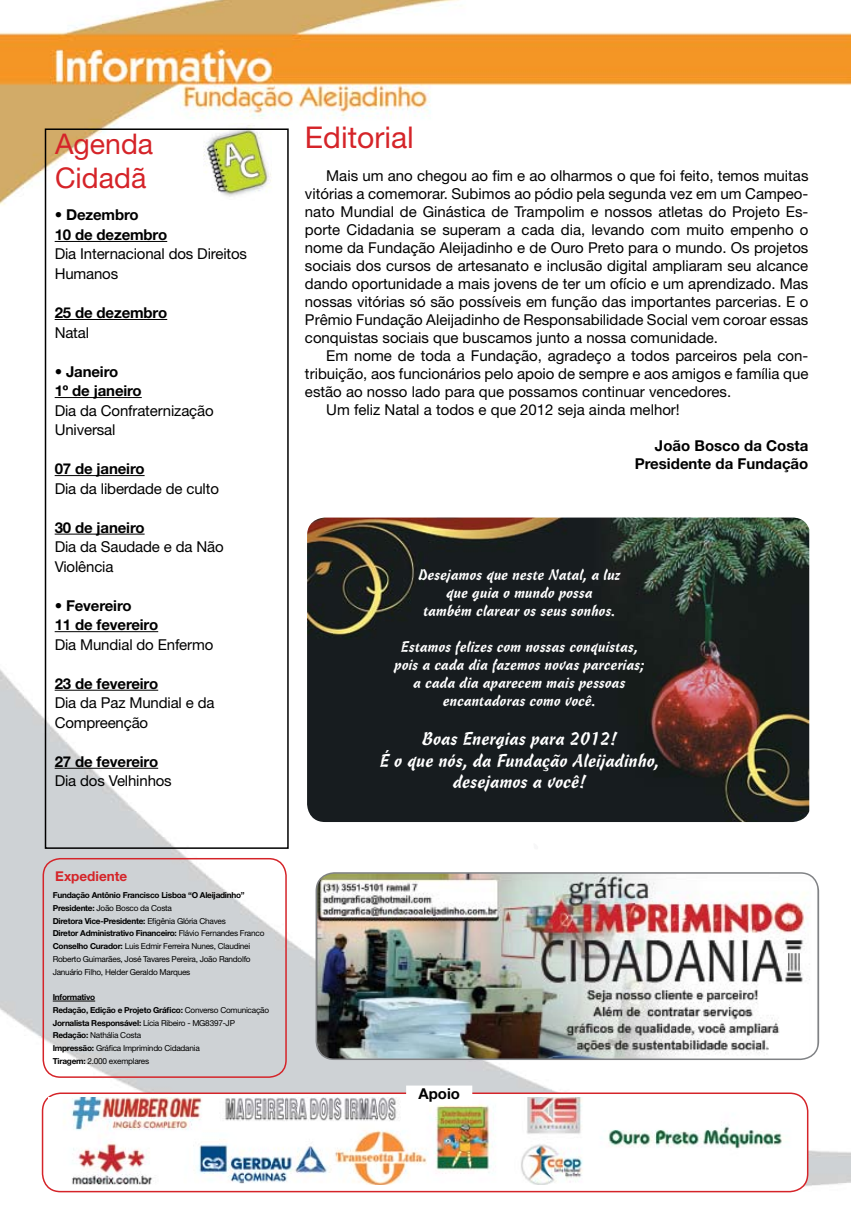
<style>
.page{position:relative;width:851px;height:1221px;background:#fff}
.page>*{position:absolute;margin:0;border:0;box-sizing:border-box;transform-origin:0 0}
.t1{font:30px "Helvetica Neue";color:#d52429}
.t2{font:28.5px "Helvetica Neue";color:#d52429}
.t3{font:18px/21.6px "Freehand 471 BT";color:#fff;text-align:center}
.t4{font:15px/18px "Helvetica Neue";color:#000}
.t5{font:15px/18px "Freehand 471 BT";color:#fff;text-align:center}
.t6{font:700 15px/19.5px "Helvetica Neue";letter-spacing:-.01em;color:#000}
.t7{font:700 13.5px "Helvetica Neue";color:#d52429}
.t8{font:8.25px/12.8px "Helvetica Neue";letter-spacing:-.03em;color:#000}
.s1{font-weight:700}
</style>
<div class="page">
<img style="left:0;top:0;width:850px;height:1193px">
<div style="left:43px;top:857px;width:244px;height:220px;border:2px solid #d52429;border-radius:17px"></div>
<svg style="left:533px;top:842px;width:7px;height:7px"></svg>
<hr style="left:53px;top:1000px;width:42px;height:1px;background:#000">
<img style="left:203px;top:123px;width:70px;height:78px">
<div style="left:43px;top:1093px;width:764px;height:98px;background:#fff;border-radius:18px"></div>
<div style="left:42px;top:1092px;width:766px;height:100px;border:2px solid #d52429;border-radius:18px"></div>
<img style="left:48px;top:1097px;width:734px;height:87px">
<div style="left:45px;top:128px;width:244px;height:720px;border:2px solid #000"></div>
<hr style="left:55px;top:241px;width:112px;height:1px;background:#000">
<hr style="left:55px;top:319px;width:112px;height:1px;background:#000">
<hr style="left:55px;top:397px;width:87px;height:1px;background:#000">
<hr style="left:55px;top:475px;width:90px;height:1px;background:#000">
<hr style="left:55px;top:533px;width:90px;height:1px;background:#000">
<hr style="left:55px;top:631px;width:103px;height:1px;background:#000">
<hr style="left:55px;top:689px;width:103px;height:1px;background:#000">
<hr style="left:55px;top:767px;width:103px;height:1px;background:#000">
<img style="left:316px;top:872px;width:502px;height:187px">
<div style="left:315px;top:872px;width:504px;height:187px;border:2px solid #808285;border-radius:18px"></div>
<div style="left:407px;top:1086px;width:64px;height:18px;background:#fff"></div>
<div style="left:406px;top:1085px;width:66px;height:20px;border:2px solid #fff"></div>
<img style="left:307px;top:517px;width:502px;height:305px">
<h2 class="t2" style="left:55px;top:127px;width:100px">Agenda</h2>
<h1 class="t1" style="left:305px;top:120px;width:110px">Editorial</h1>
<h2 class="t2" style="left:55px;top:161px;width:93px">Cidadã</h2>
<p class="t4" style="left:305px;top:166px;width:505px;text-align:justify;text-indent:21px">Mais um ano chegou ao fim e ao olharmos o que foi feito, temos muitas vitórias a comemorar. Subimos ao pódio pela segunda vez em um Campeo&shy;nato Mundial de Ginástica de Trampolim e nossos atletas do Projeto Es&shy;porte Cidadania se superam a cada dia, levando com muito empenho o nome da Fundação Aleijadinho e de Ouro Preto para o mundo. Os projetos sociais dos cursos de artesanato e inclusão digital ampliaram seu alcance dando oportunidade a mais jovens de ter um ofício e um aprendizado. Mas nossas vitórias só são possíveis em função das importantes parcerias. E o Prêmio Fundação Aleijadinho de Responsabilidade Social vem coroar essas conquistas sociais que buscamos junto a nossa comunidade.</p>
<p class="t4" style="left:326px;top:346px;width:483px">Em nome de toda a Fundação, agradeço a todos parceiros pela con-</p>
<p class="t4" style="left:305px;top:364px;width:505px">tribuição, aos funcionários pelo apoio de sempre e aos amigos e família que</p>
<p class="t4" style="left:305px;top:382px;width:427px">estão ao nosso lado para que possamos continuar vencedores.</p>
<p class="t4" style="left:326px;top:400px;width:355px">Um feliz Natal a todos e que 2012 seja ainda melhor!</p>
<p class="t6" style="left:634px;top:436px;width:175px;line-height:18px;text-align:right">João Bosco da Costa<br>Presidente da Fundação</p>
<p class="t6" style="left:55px;top:205px;width:114px">• Dezembro<br>10 de dezembro</p>
<p class="t4" style="left:55px;top:244px;width:194px;line-height:19.5px">Dia Internacional dos Direitos<br>Humanos</p>
<p class="t6" style="left:55px;top:302px;width:114px">25 de dezembro</p>
<p class="t4" style="left:55px;top:323px;width:36px">Natal</p>
<p class="t6" style="left:55px;top:361px;width:89px">• Janeiro<br>1º de janeiro</p>
<p class="t4" style="left:55px;top:400px;width:160px;line-height:19.5px">Dia da Confraternização<br>Universal</p>
<p class="t6" style="left:55px;top:458px;width:91px">07 de janeiro</p>
<p class="t4" style="left:55px;top:479px;width:166px">Dia da liberdade de culto</p>
<p class="t6" style="left:55px;top:517px;width:91px">30 de janeiro</p>
<p class="t4" style="left:55px;top:537px;width:170px;line-height:19.5px">Dia da Saudade e da Não<br>Violência</p>
<p class="t6" style="left:55px;top:595px;width:105px">• Fevereiro<br>11 de fevereiro</p>
<p class="t4" style="left:55px;top:635px;width:160px">Dia Mundial do Enfermo</p>
<p class="t6" style="left:55px;top:673px;width:105px">23 de fevereiro</p>
<p class="t4" style="left:55px;top:693px;width:161px;line-height:19.5px">Dia da Paz Mundial e da<br>Compreenção</p>
<p class="t6" style="left:55px;top:751px;width:105px">27 de fevereiro</p>
<p class="t4" style="left:55px;top:771px;width:119px">Dia dos Velhinhos</p>
<p class="t5" style="left:419px;top:565px;width:204px">Desejamos que neste Natal, a luz que guia o mundo possa<br>também clarear os seus sonhos.</p>
<p class="t5" style="left:395px;top:637px;width:251px">Estamos felizes com nossas conquistas, pois a cada dia fazemos novas parcerias; a cada dia aparecem mais pessoas encantadoras como você.</p>
<p class="t3" style="left:380px;top:728px;width:281px">Boas Energias para 2012!<br>É o que nós, da Fundação Aleijadinho, desejamos a você!</p>
<p class="t7" style="left:55px;top:868px;width:73px">Expediente</p>
<p class="t8" style="left:53px;top:888px;width:213px"><span class="s1">Fundação Antônio Francisco Lisboa “O Aleijadinho” Presidente:</span> João Bosco da Costa<br><span class="s1">Diretora Vice-Presidente:</span> Efigênia Glória Chaves<br><span class="s1">Diretor Administrativo Financeiro:</span> Flávio Fernandes Franco <span class="s1">Conselho Curador:</span> Luis Edmir Ferreira Nunes, Claudinei Roberto Guimarães, José Tavares Pereira, João Randolfo Januário Filho, Helder Geraldo Marques</p>
<p class="t8" style="left:53px;top:990px;width:218px"><span class="s1">Informativo<br>Redação, Edição e Projeto Gráfico:</span> Converso Comunicação <span class="s1">Jornalista Responsável:</span> Lícia Ribeiro - MG8397-JP <span class="s1">Redação:</span> Nathália Costa<br><span class="s1">Impressão:</span> Gráfica Imprimindo Cidadania<br><span class="s1">Tiragem:</span> 2.000 exemplares</p>
<p class="t6" style="left:418px;top:1083px;width:43px">Apoio</p>
</div>
